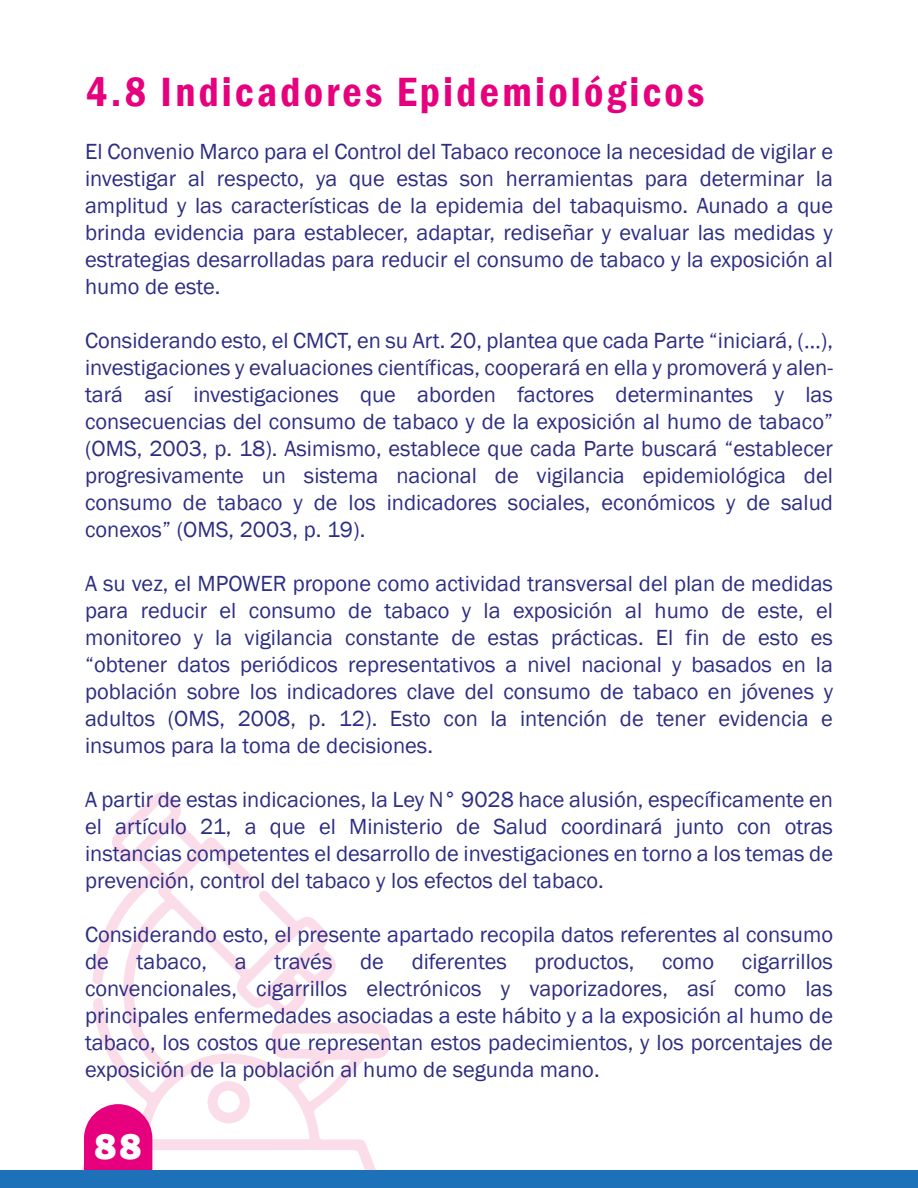
<style>
.page{position:relative;width:918px;height:1188px;background:#fff}
.page>*{position:absolute;margin:0;border:0;box-sizing:border-box;transform-origin:0 0}
.t1{font:600 condensed 42px "Franklin Gothic";letter-spacing:.08em;color:#e6007e}
.t2{font:800 37.5px "Franklin Gothic";color:#fff}
.t3{font:22.5px/27px "Franklin Gothic";color:#2d2e83;text-align:justify}
</style>
<div class="page">
<svg style="left:79px;top:792px;width:311px;height:379px"></svg>
<svg style="left:208px;top:1081px;width:42px;height:42px"></svg>
<svg style="left:84px;top:1104px;width:68px;height:67px;background:#e51d8c"></svg>
<div style="left:0;top:1171px;width:918px;height:17px;background:#1d71b8"></div>
<h1 class="t1" style="left:86px;top:64px;width:620px">4.8 Indicadores Epidemiológicos</h1>
<p class="t3" style="left:85px;top:138px;width:750px">El Convenio Marco para el Control del Tabaco reconoce la necesidad de vigilar e investigar al respecto, ya que estas son herramientas para determinar la amplitud y las características de la epidemia del tabaquismo. Aunado a que brinda evidencia para establecer, adaptar, rediseñar y evaluar las medidas y estrategias desarrolladas para reducir el consumo de tabaco y la exposición al humo de este.</p>
<p class="t3" style="left:85px;top:327px;width:750px">Considerando esto, el CMCT, en su Art. 20, plantea que cada Parte “iniciará, (…), investigaciones y evaluaciones científicas, cooperará en ella y promoverá y alen&shy;tará así investigaciones que aborden factores determinantes y las consecuencias del consumo de tabaco y de la exposición al humo de tabaco” (OMS, 2003, p. 18). Asimismo, establece que cada Parte buscará “establecer progresivamente un sistema nacional de vigilancia epidemiológica del consumo de tabaco y de los indicadores sociales, económicos y de salud conexos” (OMS, 2003, p. 19).</p>
<p class="t3" style="left:85px;top:570px;width:750px">A su vez, el MPOWER propone como actividad transversal del plan de medidas para reducir el consumo de tabaco y la exposición al humo de este, el monitoreo y la vigilancia constante de estas prácticas. El fin de esto es “obtener datos periódicos representativos a nivel nacional y basados en la población sobre los indicadores clave del consumo de tabaco en jóvenes y adultos (OMS, 2008, p. 12). Esto con la intención de tener evidencia e insumos para la toma de decisiones.</p>
<p class="t3" style="left:85px;top:786px;width:750px">A partir de estas indicaciones, la Ley N° 9028 hace alusión, específicamente en el artículo 21, a que el Ministerio de Salud coordinará junto con otras instancias competentes el desarrollo de investigaciones en torno a los temas de prevención, control del tabaco y los efectos del tabaco.</p>
<p class="t3" style="left:85px;top:921px;width:750px">Considerando esto, el presente apartado recopila datos referentes al consumo de tabaco, a través de diferentes productos, como cigarrillos convencionales, cigarrillos electrónicos y vaporizadores, así como las principales enfermedades asociadas a este hábito y a la exposición al humo de tabaco, los costos que representan estos padecimientos, y los porcentajes de exposición de la población al humo de segunda mano.</p>
<h2 class="t2" style="left:94px;top:1122px;width:48px">88</h2>
</div>
